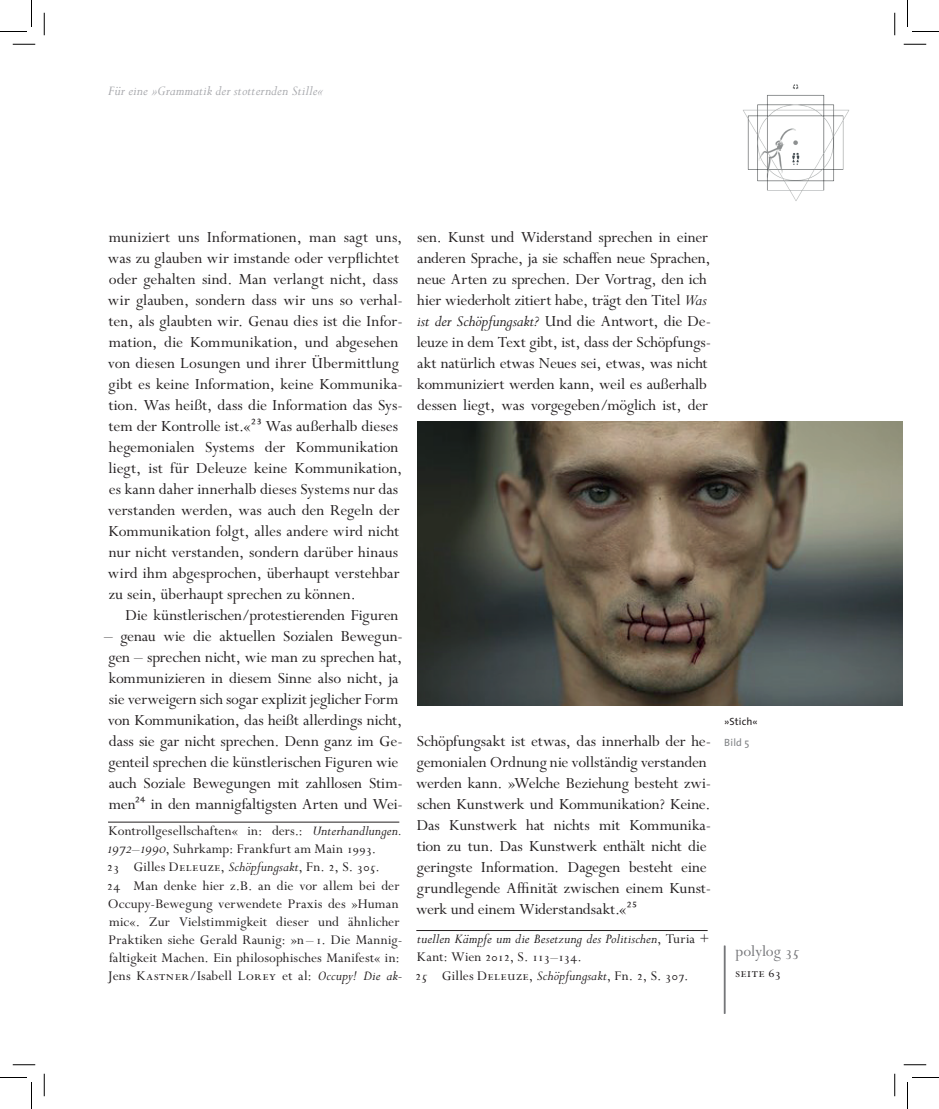
<style>
.page{position:relative;width:939px;height:1109px;background:#fff}
.page>*{position:absolute;margin:0;border:0;box-sizing:border-box;transform-origin:0 0}
.t1{font:17.25px/21px "Perpetua Diakrit";letter-spacing:-.005em;color:#231f20}
.t2{font:17.25px "Perpetua Diakrit";color:#757679}
.t3{font:15px/18.1px "Perpetua Diakrit";letter-spacing:.01em;color:#231f20}
.t4{font:italic 15px "Perpetua Diakrit";letter-spacing:.005em;color:#a8a9ad}
.t5{font:10.5px "The Sans 5";letter-spacing:.01em;color:#231f20}
.t6{font:10.5px "The Sans 5";color:#808285}
.s1{font-size:18px}
.s2{font-style:italic}
</style>
<div class="page">
<hr style="left:724px;top:946px;width:1px;height:68px;background:#757679">
<img style="left:743px;top:84px;width:106px;height:117px">
<hr style="left:108px;top:822px;width:291px;height:1px;background:#231f20">
<hr style="left:416px;top:930px;width:292px;height:1px;background:#231f20">
<img style="left:417px;top:422px;width:486px;height:284px">
<svg style="left:13px;top:44px;width:22px;height:1px"></svg>
<svg style="left:904px;top:44px;width:22px;height:1px"></svg>
<svg style="left:13px;top:1064px;width:22px;height:1px"></svg>
<svg style="left:904px;top:1064px;width:22px;height:1px"></svg>
<svg style="left:44px;top:13px;width:1px;height:22px"></svg>
<svg style="left:44px;top:1074px;width:1px;height:22px"></svg>
<svg style="left:894px;top:13px;width:1px;height:22px"></svg>
<svg style="left:894px;top:1074px;width:1px;height:22px"></svg>
<svg style="left:0;top:0;width:32px;height:32px"></svg>
<svg style="left:0;top:1077px;width:32px;height:32px"></svg>
<svg style="left:907px;top:0;width:32px;height:32px"></svg>
<svg style="left:907px;top:1077px;width:32px;height:32px"></svg>
<p class="t4" style="left:108px;top:83px;width:217px">Für eine »Grammatik der stotternden Stille«</p>
<p class="t1" style="left:108px;top:227px;width:296px">muniziert uns Informationen, man sagt uns, was zu glauben wir imstande oder verpflichtet oder gehalten sind. Man verlangt nicht, dass wir glauben, sondern dass wir uns so verhal&shy;ten, als glaubten wir. Genau dies ist die Infor&shy;mation, die Kommunikation, und abgesehen von diesen Losungen und ihrer Übermittlung gibt es keine Information, keine Kommunika&shy;tion. Was heißt, dass die Information das Sys&shy;tem der Kontrolle ist.«<span class="s1">23</span> Was außerhalb dieses hegemonialen Systems der Kommunikation liegt, ist für Deleuze keine Kommunikation, es kann daher innerhalb dieses Systems nur das verstanden werden, was auch den Regeln der Kommunikation folgt, alles andere wird nicht nur nicht verstanden, sondern darüber hinaus wird ihm abgesprochen, überhaupt verstehbar zu sein, überhaupt sprechen zu können.</p>
<p class="t1" style="left:126px;top:605px;width:274px">Die künstlerischen/protestierenden Figuren</p>
<p class="t1" style="left:104px;top:626px;width:300px">– genau wie die aktuellen Sozialen Bewegun&shy;gen – sprechen nicht, wie man zu sprechen hat, kommunizieren in diesem Sinne also nicht, ja sie verweigern sich sogar explizit jeglicher Form von Kommunikation, das heißt allerdings nicht, dass sie gar nicht sprechen. Denn ganz im Ge&shy;genteil sprechen die künstlerischen Figuren wie auch Soziale Bewegungen mit zahllosen Stim&shy;men<span class="s1">24</span> in den mannigfaltigsten Arten und Wei-</p>
<p class="t3" style="left:106px;top:822px;width:298px">Kontrollgesellschaften« in: ders.: <span class="s2">Unterhandlungen.<br>1972–1990</span>, Suhrkamp: Frankfurt am Main 1993.<br>23 Gilles Deleuze, <span class="s2">Schöpfungsakt</span>, Fn. 2, S. 305.<br>24 Man denke hier z.B. an die vor allem bei der Occupy-Bewegung verwendete Praxis des »Human mic«. Zur Vielstimmigkeit dieser und ähnlicher Praktiken siehe Gerald Raunig: »n –1. Die Mannig&shy;faltigkeit Machen. Ein philosophisches Manifest« in:<br>Jens Kastner/Isabell Lorey et al: <span class="s2">Occupy! Die ak-</span></p>
<p class="t1" style="left:417px;top:227px;width:296px">sen. Kunst und Widerstand sprechen in einer anderen Sprache, ja sie schaffen neue Sprachen, neue Arten zu sprechen. Der Vortrag, den ich hier wiederholt zitiert habe, trägt den Titel <span class="s2">Was ist der Schöpfungsakt?</span> Und die Antwort, die De&shy;leuze in dem Text gibt, ist, dass der Schöpfungs&shy;akt natürlich etwas Neues sei, etwas, was nicht kommuniziert werden kann, weil es außerhalb dessen liegt, was vorgegeben/möglich ist, der</p>
<p class="t1" style="left:416px;top:731px;width:296px">Schöpfungsakt ist etwas, das innerhalb der he&shy;gemonialen Ordnung nie vollständig verstanden werden kann. »Welche Beziehung besteht zwi&shy;schen Kunstwerk und Kommunikation? Keine.<br>Das Kunstwerk hat nichts mit Kommunika&shy;tion zu tun. Das Kunstwerk enthält nicht die geringste Information. Dagegen besteht eine grundlegende Affinität zwischen einem Kunst&shy;werk und einem Widerstandsakt.«<span class="s1">25</span></p>
<p class="t3" style="left:415px;top:930px;width:296px"><span class="s2">tuellen Kämpfe um die Besetzung des Politischen</span>, Turia +<br>Kant: Wien 2012, S. 113–134.<br>25 Gilles Deleuze, <span class="s2">Schöpfungsakt</span>, Fn. 2, S. 307.</p>
<p class="t5" style="left:724px;top:713px;width:35px">»Stich«</p>
<p class="t6" style="left:724px;top:734px;width:27px">Bild 5</p>
<p class="t2" style="left:736px;top:942px;width:66px">polylog 35</p>
<p class="t3" style="left:736px;top:964px;width:47px">Seite 63</p>
</div>
